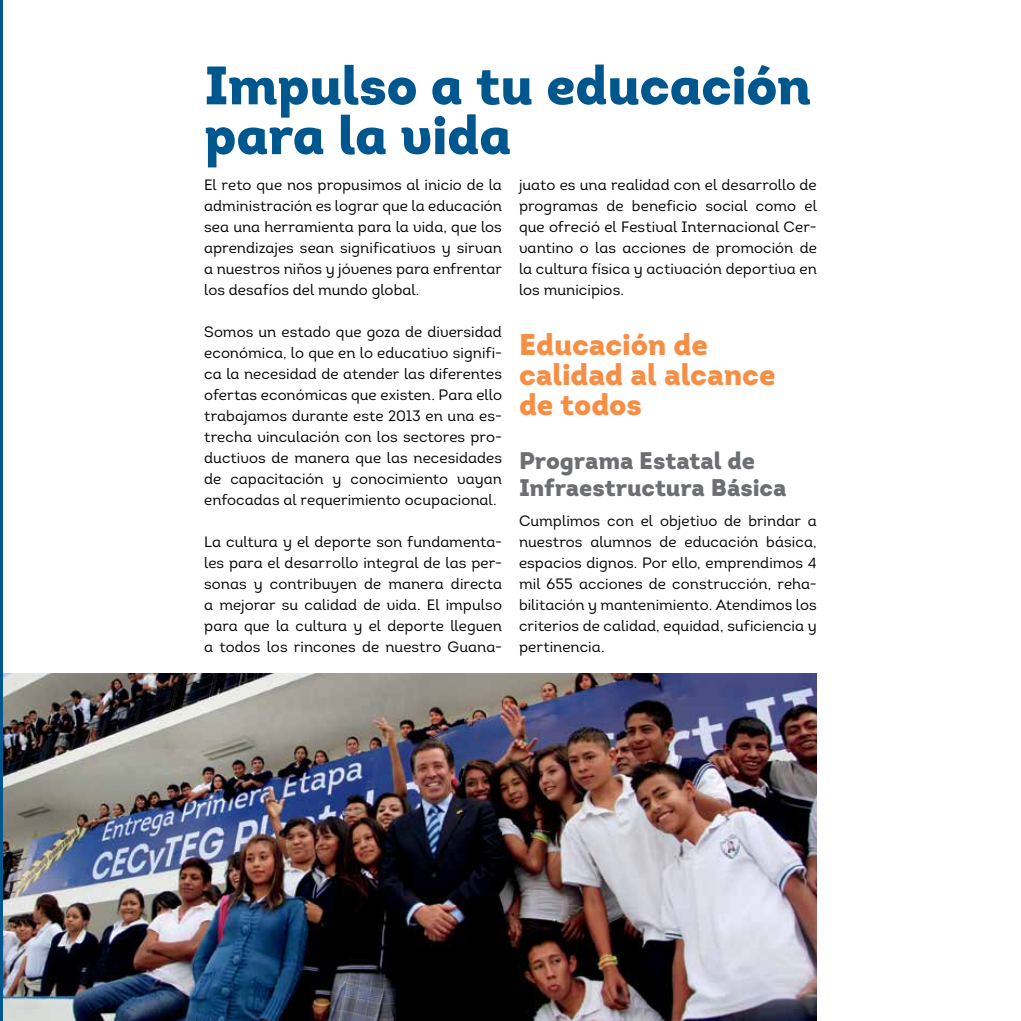
<style>
.page{position:relative;width:1021px;height:1021px;background:#fff}
.page>*{position:absolute;margin:0;border:0;box-sizing:border-box;transform-origin:0 0}
.t1{font:54px/49.8px "Intro Black Alt";letter-spacing:-.01em;color:#00578e}
.t2{font:900 30px/30px "Intro";letter-spacing:-.005em;color:#f68e45}
.t3{font:900 24px/27px "Intro";letter-spacing:-.005em;color:#6d6e71}
.t4{font:15px/21px "Intro Book Alt";letter-spacing:.005em;color:#000;text-align:justify}
</style>
<div class="page">
<img style="left:2px;top:673px;width:814px;height:347px">
<hr style="left:0;top:0;width:2px;height:1020px;background:#00578e">
<h1 class="t1" style="left:204px;top:60px;width:608px">Impulso a tu educación para la vida</h1>
<p class="t4" style="left:519px;top:174px;width:299px">juato es una realidad con el desarrollo de programas de beneficio social como el que ofreció el Festival Internacional Cer&shy;vantino o las acciones de promoción de la cultura física y activación deportiva en los municipios.</p>
<h2 class="t2" style="left:519px;top:329px;width:258px">Educación de calidad al alcance de todos</h2>
<h3 class="t3" style="left:519px;top:447px;width:269px">Programa Estatal de<br>Infraestructura Básica</h3>
<p class="t4" style="left:519px;top:510px;width:299px">Cumplimos con el objetivo de brindar a nuestros alumnos de educación básica, espacios dignos. Por ello, emprendimos 4 mil 655 acciones de construcción, reha&shy;bilitación y mantenimiento. Atendimos los criterios de calidad, equidad, suficiencia y pertinencia.</p>
<p class="t4" style="left:204px;top:174px;width:299px">El reto que nos propusimos al inicio de la administración es lograr que la educación sea una herramienta para la vida, que los aprendizajes sean significativos y sirvan a nuestros niños y jóvenes para enfrentar los desafíos del mundo global.</p>
<p class="t4" style="left:204px;top:321px;width:299px">Somos un estado que goza de diversidad económica, lo que en lo educativo signifi&shy;ca la necesidad de atender las diferentes ofertas económicas que existen. Para ello trabajamos durante este 2013 en una es&shy;trecha vinculación con los sectores pro&shy;ductivos de manera que las necesidades de capacitación y conocimiento vayan enfocadas al requerimiento ocupacional.</p>
<p class="t4" style="left:204px;top:531px;width:299px">La cultura y el deporte son fundamenta&shy;les para el desarrollo integral de las per&shy;sonas y contribuyen de manera directa a mejorar su calidad de vida. El impulso para que la cultura y el deporte lleguen a todos los rincones de nuestro Guana-</p>
</div>
